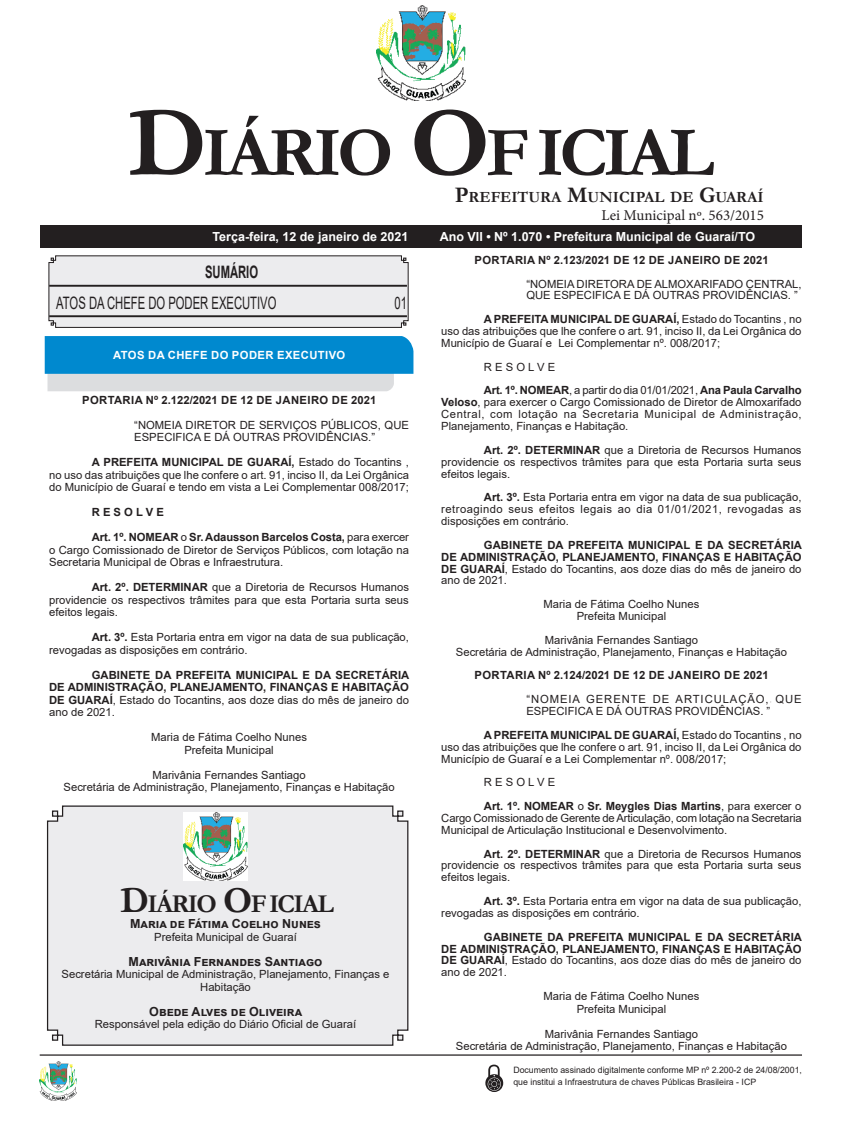
<style>
.page{position:relative;width:851px;height:1134px;background:#fff}
.page>*{position:absolute;margin:0;border:0;box-sizing:border-box;transform-origin:0 0}
.CORPO_DE_TEXTO{font:700 70.88px "Garamond";letter-spacing:-.06em;color:#231f20}
.CORPO_DE_TEXTO-2{font:700 25.88px "Garamond";letter-spacing:-.06em;color:#231f20}
.Nome_Secretário{font:17.12px "Arial";color:#231f20;scale:.66 1}
.Nome_Secretário-2{font:700 17.12px "Arial";color:#231f20;scale:.66 1}
.CORPO_DE_TEXTO-3{font:700 15.62px "Garamond";color:#231f20}
.t1{font:15px "Minion Pro";color:#231f20}
.t2{font:700 12.5px "Arial";color:#fff}
.Assinatura{font:700 12.5px "Arial";color:#231f20}
.CORPO_DE_TEXTO-4{font:11.25px/11.9px "Arial";color:#231f20;text-align:justify}
.Assinatura-2{font:11.25px/12.5px "Arial";color:#231f20;text-align:center}
.CORPO_DE_TEXTO-5{font:700 11.25px/11.9px "Arial";color:#231f20;text-align:justify}
.EMENTA{font:11.25px/11.9px "Arial";color:#231f20}
.TITULOS{font:700 11.25px "Arial";letter-spacing:.035em;color:#231f20}
.Chancela2{font:700 11.25px "Arial";letter-spacing:.035em;color:#fff}
.CORPO_DE_TEXTO-6{font:8.75px/12.5px "Arial";color:#231f20}
.s1{font-size:101.25px}
.s2{font-size:22.38px}
.s3{font-weight:700}
.s4{font-weight:400}
.s5{font-size:36.88px}
</style>
<div class="page">
<div style="left:40px;top:225px;width:761px;height:22px;background:#231f20"></div>
<hr style="left:40px;top:1054px;width:761px;height:2px;background:#231f20">
<img style="left:376px;top:5px;width:89px;height:95px">
<img style="left:40px;top:1061px;width:37px;height:39px">
<svg style="left:485px;top:1065px;width:18px;height:27px"></svg>
<div style="left:46px;top:805px;width:363px;height:241px;background:#ececee"></div>
<img style="left:183px;top:812px;width:64px;height:68px">
<svg style="left:48px;top:255px;width:360px;height:73px;background:#dadadc"></svg>
<svg style="left:45px;top:336px;width:368px;height:55px;background:#46a4d4"></svg>
<p class="CORPO_DE_TEXTO" style="left:128px;top:105px;width:587px"><span class="s1">D</span>IÁRIO <span class="s1">O</span>F ICIAL</p>
<p class="CORPO_DE_TEXTO-3" style="left:455px;top:186px;width:310px"><span class="s2">P</span>REFEITURA <span class="s2">M</span>UNICIPAL DE <span class="s2">G</span>UARAÍ</p>
<p class="t1" style="left:601px;top:205px;width:164px">Lei Municipal nº. 563/2015</p>
<p class="t2" style="left:212px;top:228px;width:197px">Terça-feira, 12 de janeiro de 2021</p>
<p class="t2" style="left:439px;top:228px;width:317px">Ano VII • Nº 1.070 • Prefeitura Municipal de Guaraí/TO</p>
<p class="Nome_Secretário-2" style="left:205px;top:260px;width:82px">SUMÁRIO</p>
<p class="Nome_Secretário" style="left:56px;top:291px;width:335px">ATOS DA CHEFE DO PODER EXECUTIVO</p>
<p class="Nome_Secretário" style="left:394px;top:291px;width:20px">01</p>
<p class="Chancela2" style="left:113px;top:347px;width:233px">ATOS DA CHEFE DO PODER EXECUTIVO</p>
<p class="TITULOS" style="left:82px;top:392px;width:295px">PORTARIA Nº 2.122/2021 DE 12 DE JANEIRO DE 2021</p>
<p class="EMENTA" style="left:134px;top:418px;width:276px;line-height:12.5px">“NOMEIA DIRETOR DE SERVIÇOS PÚBLICOS, QUE<br>ESPECIFICA E DÁ OUTRAS PROVIDÊNCIAS.”</p>
<p class="CORPO_DE_TEXTO-4" style="left:49px;top:456px;width:361px;line-height:12.5px;text-indent:43px"><span class="s3">A PREFEITA MUNICIPAL DE GUARAÍ,</span> Estado do Tocantins , no uso das atribuições que lhe confere o art. 91, inciso II, da Lei Orgânica do Município de Guaraí e tendo em vista a Lei Complementar 008/2017;</p>
<p class="CORPO_DE_TEXTO-5" style="left:92px;top:506px;width:74px">R E S O L V E</p>
<p class="CORPO_DE_TEXTO-4" style="left:49px;top:531px;width:361px;line-height:12.5px;text-indent:43px"><span class="s3">Art. 1º. NOMEAR</span> o <span class="s3">Sr. Adausson Barcelos Costa,</span> para exercer o Cargo Comissionado de Diretor de Serviços Públicos, com lotação na Secretaria Municipal de Obras e Infraestrutura.</p>
<p class="CORPO_DE_TEXTO-4" style="left:49px;top:581px;width:361px;line-height:12.5px;text-indent:43px"><span class="s3">Art. 2º. DETERMINAR</span> que a Diretoria de Recursos Humanos providencie os respectivos trâmites para que esta Portaria surta seus efeitos legais.</p>
<p class="CORPO_DE_TEXTO-4" style="left:49px;top:631px;width:361px;line-height:12.5px;text-indent:43px"><span class="s3">Art. 3º.</span> Esta Portaria entra em vigor na data de sua publicação, revogadas as disposições em contrário.</p>
<p class="CORPO_DE_TEXTO-5" style="left:49px;top:669px;width:361px;line-height:12.5px;text-indent:43px">GABINETE DA PREFEITA MUNICIPAL E DA SECRETÁRIA DE ADMINISTRAÇÃO, PLANEJAMENTO, FINANÇAS E HABITAÇÃO DE GUARAÍ<span class="s4">, Estado do Tocantins, aos doze dias do mês de janeiro do ano de 2021.</span></p>
<p class="Assinatura-2" style="left:151px;top:731px;width:157px">Maria de Fátima Coelho Nunes</p>
<p class="Assinatura-2" style="left:184px;top:743px;width:91px">Prefeita Municipal</p>
<p class="Assinatura-2" style="left:152px;top:768px;width:155px">Marivânia Fernandes Santiago</p>
<p class="Assinatura-2" style="left:64px;top:781px;width:332px">Secretária de Administração, Planejamento, Finanças e Habitação</p>
<p class="CORPO_DE_TEXTO-2" style="left:120px;top:886px;width:215px"><span class="s5">D</span>IÁRIO <span class="s5">O</span>F ICIAL</p>
<p class="Assinatura" style="left:130px;top:915px;width:192px">Maria de Fátima Coelho Nunes</p>
<p class="Assinatura-2" style="left:154px;top:930px;width:144px">Prefeita Municipal de Guaraí</p>
<p class="Assinatura" style="left:128px;top:952px;width:195px">Marivânia Fernandes Santiago</p>
<p class="Assinatura-2" style="left:62px;top:968px;width:329px">Secretária Municipal de Administração, Planejamento, Finanças e<br>Habitação</p>
<p class="Assinatura" style="left:149px;top:1002px;width:154px">Obede Alves de Oliveira</p>
<p class="Assinatura-2" style="left:95px;top:1018px;width:263px">Responsável pela edição do Diário Oficial de Guaraí</p>
<p class="TITULOS" style="left:474px;top:252px;width:295px">PORTARIA Nº 2.123/2021 DE 12 DE JANEIRO DE 2021</p>
<p class="EMENTA" style="left:526px;top:278px;width:276px">“NOMEIA DIRETORA DE ALMOXARIFADO CENTRAL,<br>QUE ESPECIFICA E DÁ OUTRAS PROVIDÊNCIAS. ”</p>
<p class="CORPO_DE_TEXTO-4" style="left:441px;top:313px;width:362px;text-indent:43px"><span class="s3">A PREFEITA MUNICIPAL DE GUARAÍ,</span> Estado do Tocantins , no uso das atribuições que lhe confere o art. 91, inciso II, da Lei Orgânica do Município de Guaraí e Lei Complementar nº. 008/2017;</p>
<p class="CORPO_DE_TEXTO-4" style="left:484px;top:361px;width:73px">R E S O L V E</p>
<p class="CORPO_DE_TEXTO-4" style="left:441px;top:384px;width:362px;text-indent:43px"><span class="s3">Art. 1º. NOMEAR</span>, a partir do dia 01/01/2021, <span class="s3">Ana Paula Carvalho Veloso</span>, para exercer o Cargo Comissionado de Diretor de Almoxarifado Central, com lotação na Secretaria Municipal de Administração, Planejamento, Finanças e Habitação.</p>
<p class="CORPO_DE_TEXTO-4" style="left:441px;top:444px;width:361px;text-indent:43px"><span class="s3">Art. 2º. DETERMINAR</span> que a Diretoria de Recursos Humanos providencie os respectivos trâmites para que esta Portaria surta seus efeitos legais.</p>
<p class="CORPO_DE_TEXTO-4" style="left:441px;top:491px;width:361px;text-indent:43px"><span class="s3">Art. 3º.</span> Esta Portaria entra em vigor na data de sua publicação, retroagindo seus efeitos legais ao dia 01/01/2021, revogadas as disposições em contrário.</p>
<p class="CORPO_DE_TEXTO-5" style="left:441px;top:539px;width:362px;text-indent:43px">GABINETE DA PREFEITA MUNICIPAL E DA SECRETÁRIA DE ADMINISTRAÇÃO, PLANEJAMENTO, FINANÇAS E HABITAÇÃO DE GUARAÍ<span class="s4">, Estado do Tocantins, aos doze dias do mês de janeiro do ano de 2021.</span></p>
<p class="Assinatura-2" style="left:543px;top:598px;width:157px">Maria de Fátima Coelho Nunes</p>
<p class="Assinatura-2" style="left:576px;top:610px;width:91px">Prefeita Municipal</p>
<p class="Assinatura-2" style="left:544px;top:633px;width:155px">Marivânia Fernandes Santiago</p>
<p class="Assinatura-2" style="left:456px;top:645px;width:332px">Secretária de Administração, Planejamento, Finanças e Habitação</p>
<p class="TITULOS" style="left:474px;top:667px;width:295px">PORTARIA Nº 2.124/2021 DE 12 DE JANEIRO DE 2021</p>
<p class="EMENTA" style="left:526px;top:693px;width:276px">“NOMEIA GERENTE DE ARTICULAÇÃO, QUE<br>ESPECIFICA E DÁ OUTRAS PROVIDÊNCIAS. ”</p>
<p class="CORPO_DE_TEXTO-4" style="left:441px;top:729px;width:362px;text-indent:43px"><span class="s3">A PREFEITA MUNICIPAL DE GUARAÍ,</span> Estado do Tocantins , no uso das atribuições que lhe confere o art. 91, inciso II, da Lei Orgânica do Município de Guaraí e a Lei Complementar nº. 008/2017;</p>
<p class="CORPO_DE_TEXTO-4" style="left:484px;top:776px;width:73px">R E S O L V E</p>
<p class="CORPO_DE_TEXTO-4" style="left:441px;top:800px;width:362px;text-indent:43px"><span class="s3">Art. 1º. NOMEAR</span> o <span class="s3">Sr. Meygles Dias Martins</span>, para exercer o Cargo Comissionado de Gerente de Articulação, com lotação na Secretaria Municipal de Articulação Institucional e Desenvolvimento.</p>
<p class="CORPO_DE_TEXTO-4" style="left:441px;top:848px;width:361px;text-indent:43px"><span class="s3">Art. 2º. DETERMINAR</span> que a Diretoria de Recursos Humanos providencie os respectivos trâmites para que esta Portaria surta seus efeitos legais.</p>
<p class="CORPO_DE_TEXTO-4" style="left:441px;top:895px;width:361px;text-indent:43px"><span class="s3">Art. 3º.</span> Esta Portaria entra em vigor na data de sua publicação, revogadas as disposições em contrário.</p>
<p class="CORPO_DE_TEXTO-5" style="left:441px;top:931px;width:362px;text-indent:43px">GABINETE DA PREFEITA MUNICIPAL E DA SECRETÁRIA DE ADMINISTRAÇÃO, PLANEJAMENTO, FINANÇAS E HABITAÇÃO DE GUARAÍ<span class="s4">, Estado do Tocantins, aos doze dias do mês de janeiro do ano de 2021.</span></p>
<p class="Assinatura-2" style="left:543px;top:990px;width:157px">Maria de Fátima Coelho Nunes</p>
<p class="Assinatura-2" style="left:576px;top:1002px;width:91px">Prefeita Municipal</p>
<p class="Assinatura-2" style="left:544px;top:1027px;width:155px">Marivânia Fernandes Santiago</p>
<p class="Assinatura-2" style="left:456px;top:1040px;width:332px">Secretária de Administração, Planejamento, Finanças e Habitação</p>
<p class="CORPO_DE_TEXTO-6" style="left:513px;top:1063px;width:290px">Documento assinado digitalmente conforme MP nº 2.200-2 de 24/08/2001, que institui a Infraestrutura de chaves Públicas Brasileira - ICP</p>
</div>
